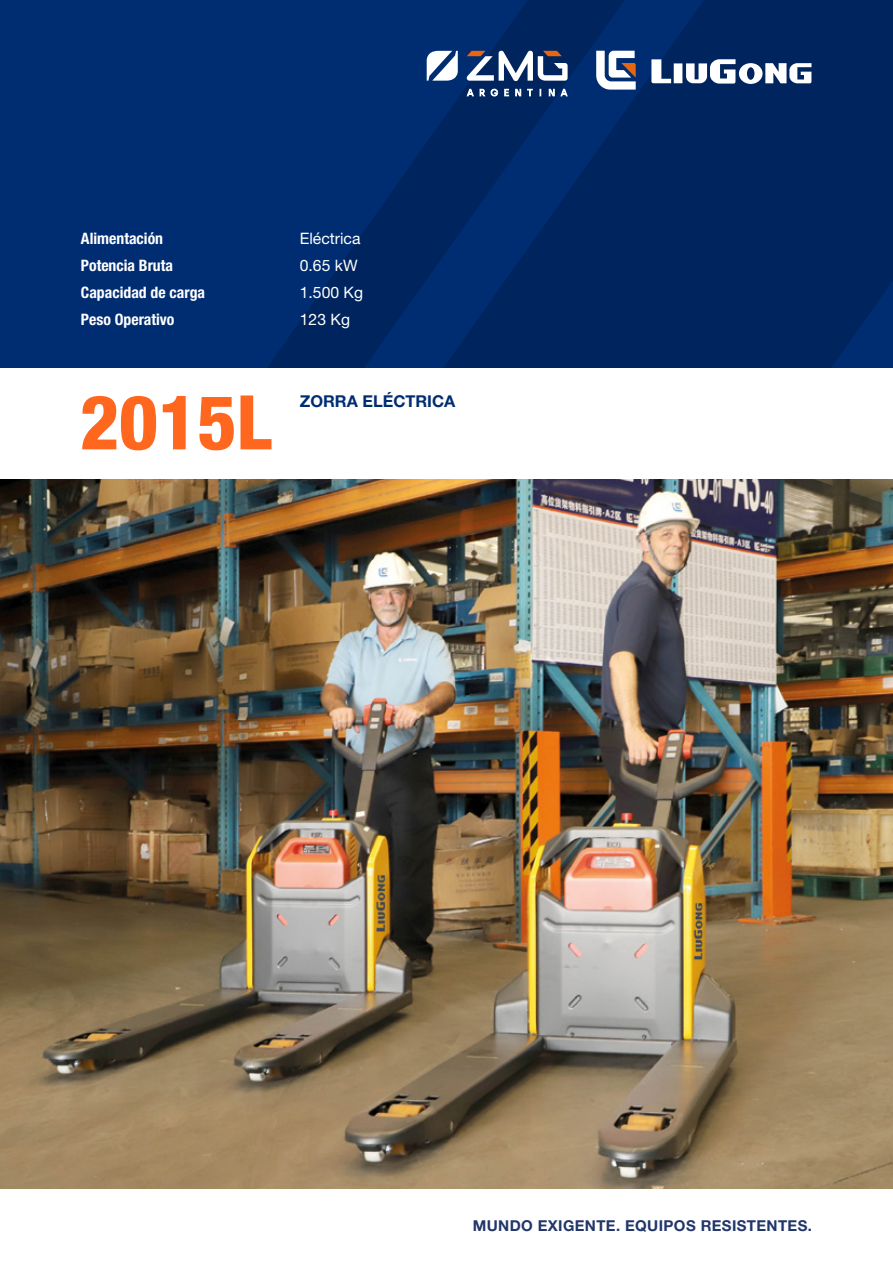
<style>
.page{position:relative;width:893px;height:1263px;background:#fff}
.page>*{position:absolute;margin:0;border:0;box-sizing:border-box;transform-origin:0 0}
.t1{font:800 condensed 75.45px "Helvetica Neue LT Pro";color:#ff671f}
.t2{font:700 16.35px "Helvetica Neue LT Pro";color:#002d72}
.t3{font:700 condensed 15.75px/27px "Helvetica Neue LT Pro";color:#fff}
.t4{font:15.75px/27px "Helvetica Neue LT Pro";color:#fff}
.t5{font:700 15px "Helvetica Neue LT Pro";letter-spacing:.025em;color:#213669}
</style>
<div class="page">
<div style="left:0;top:0;width:893px;height:368px;background:#002d72"></div>
<svg style="left:267px;top:50px;width:176px;height:318px"></svg>
<svg style="left:443px;top:0;width:450px;height:368px;fill:#00255e"></svg>
<svg style="left:466px;top:51px;width:102px;height:47px;background:#54698d"></svg>
<svg style="left:427px;top:51px;width:31px;height:30px"></svg>
<svg style="left:651px;top:59px;width:160px;height:25px;background:#8d9db7"></svg>
<svg style="left:596px;top:51px;width:40px;height:39px"></svg>
<img style="left:0;top:479px;width:893px;height:709px">
<p class="t3" style="left:81px;top:225px;width:126px">Alimentación<br>Potencia Bruta<br>Capacidad de carga<br>Peso Operativo</p>
<p class="t4" style="left:300px;top:224px;width:65px">Eléctrica<br>0.65 kW<br>1.500 Kg<br>123 Kg</p>
<h1 class="t1" style="left:80px;top:376px;width:193px">2015L</h1>
<p class="t2" style="left:300px;top:391px;width:157px">ZORRA ELÉCTRICA</p>
<p class="t5" style="left:473px;top:1216px;width:341px">MUNDO EXIGENTE. EQUIPOS RESISTENTES.</p>
</div>
